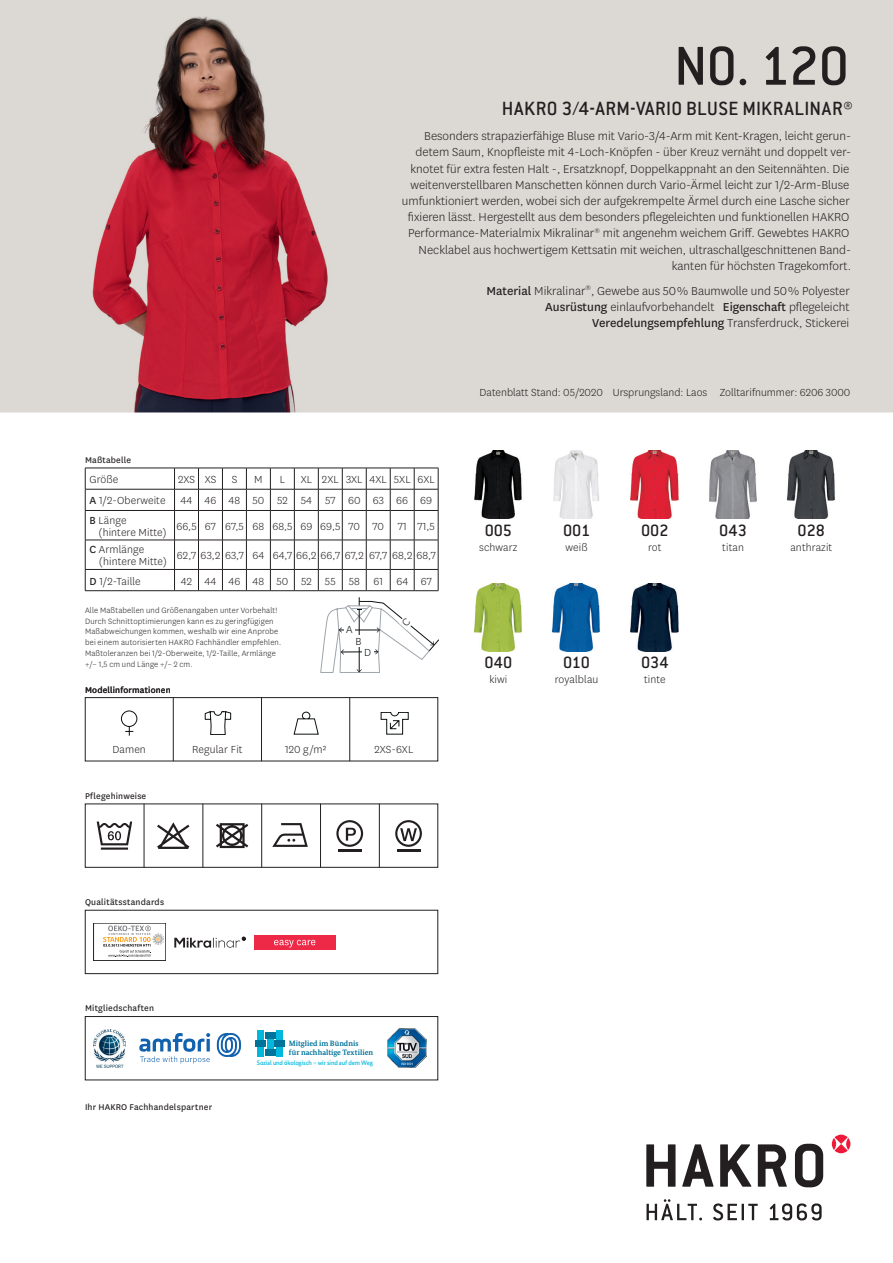
<style>
.page{position:relative;width:893px;height:1263px;background:#fff}
.page>*{position:absolute;margin:0;border:0;box-sizing:border-box;transform-origin:0 0}
.t1{font:500 60px "Conduit ITC Pro";color:#231f20}
.t2{font:500 21px "Conduit ITC Pro";letter-spacing:.02em;color:#231f20}
.t3{font:500 18px "Conduit ITC Pro";letter-spacing:-.005em;color:#231f20}
.t4{font:300 13.5px/16.2px "National";color:#231f20;text-align:right}
.t5{font:300 12px/12px "National";letter-spacing:.01em;color:#231f20}
.t6{font:300 12px "National";color:#0d1111}
.t7{font:9.75px "National";letter-spacing:.02em;color:#231f20}
.t8{font:300 9px/10.8px "National";letter-spacing:.02em;color:#231f20}
.t9{font:700 7.8px/8.7px "Bundes Serif";color:#00739a}
.t10{font:500 6.45px "Bundes Sans";letter-spacing:-.02em;color:#00b8de}
.s1{font-weight:400}
</style>
<div class="page">
<svg style="left:646px;top:1199px;width:56px;height:21px"></svg>
<svg style="left:713px;top:1203px;width:45px;height:17px"></svg>
<svg style="left:770px;top:1203px;width:52px;height:17px"></svg>
<svg style="left:646px;top:1144px;width:29px;height:43px"></svg>
<svg style="left:682px;top:1144px;width:31px;height:43px"></svg>
<svg style="left:720px;top:1144px;width:31px;height:43px"></svg>
<svg style="left:758px;top:1144px;width:29px;height:43px"></svg>
<svg style="left:795px;top:1144px;width:28px;height:43px"></svg>
<svg style="left:834px;top:1134px;width:14px;height:19px"></svg>
<svg style="left:846px;top:1138px;width:4px;height:12px"></svg>
<svg style="left:832px;top:1138px;width:4px;height:12px"></svg>
<svg style="left:217px;top:1033px;width:24px;height:24px"></svg>
<svg style="left:139px;top:1033px;width:71px;height:30px"></svg>
<div style="left:257px;top:1030px;width:7px;height:9px;background:#00b8de"></div>
<div style="left:276px;top:1030px;width:7px;height:9px;background:#00b8de"></div>
<div style="left:267px;top:1039px;width:7px;height:9px;background:#00b8de"></div>
<div style="left:256px;top:1040px;width:10px;height:7px;background:#00739a"></div>
<div style="left:275px;top:1040px;width:10px;height:7px;background:#00739a"></div>
<div style="left:265px;top:1032px;width:11px;height:6px;background:#00739a"></div>
<div style="left:265px;top:1049px;width:11px;height:7px;background:#00739a"></div>
<div style="left:257px;top:1048px;width:7px;height:9px;background:#00b8de"></div>
<div style="left:276px;top:1048px;width:7px;height:9px;background:#00b8de"></div>
<img style="left:94px;top:1029px;width:31px;height:38px">
<img style="left:388px;top:1029px;width:38px;height:38px">
<div style="left:85px;top:1016px;width:353px;height:64px;border:1px solid #231f20"></div>
<div style="left:85px;top:910px;width:353px;height:64px;border:1px solid #231f20"></div>
<div style="left:85px;top:697px;width:353px;height:64px;border:1px solid #231f20"></div>
<hr style="left:349px;top:697px;width:1px;height:64px;background:#231f20">
<hr style="left:261px;top:697px;width:1px;height:64px;background:#231f20">
<hr style="left:173px;top:697px;width:1px;height:64px;background:#231f20">
<svg style="left:294px;top:712px;width:25px;height:22px"></svg>
<svg style="left:381px;top:712px;width:28px;height:22px"></svg>
<svg style="left:121px;top:710px;width:17px;height:26px"></svg>
<svg style="left:205px;top:711px;width:26px;height:24px"></svg>
<svg style="left:97px;top:821px;width:35px;height:29px"></svg>
<svg style="left:157px;top:822px;width:32px;height:27px"></svg>
<svg style="left:216px;top:823px;width:32px;height:25px"></svg>
<svg style="left:272px;top:823px;width:36px;height:24px"></svg>
<svg style="left:336px;top:820px;width:27px;height:27px"></svg>
<hr style="left:338px;top:849px;width:24px;height:2px;background:#231f20">
<svg style="left:395px;top:820px;width:27px;height:27px"></svg>
<hr style="left:397px;top:849px;width:23px;height:2px;background:#231f20">
<hr style="left:144px;top:804px;width:1px;height:63px;background:#231f20">
<hr style="left:203px;top:804px;width:1px;height:63px;background:#231f20">
<hr style="left:261px;top:804px;width:1px;height:63px;background:#231f20">
<hr style="left:320px;top:804px;width:1px;height:63px;background:#231f20">
<hr style="left:379px;top:804px;width:1px;height:63px;background:#231f20">
<svg style="left:174px;top:937px;width:71px;height:11px"></svg>
<img style="left:474px;top:451px;width:48px;height:68px">
<img style="left:553px;top:451px;width:46px;height:68px">
<img style="left:630px;top:451px;width:49px;height:68px">
<img style="left:786px;top:451px;width:49px;height:68px">
<img style="left:709px;top:451px;width:48px;height:68px">
<img style="left:473px;top:583px;width:49px;height:68px">
<img style="left:551px;top:583px;width:49px;height:68px">
<img style="left:630px;top:583px;width:49px;height:68px">
<img style="left:0;top:0;width:893px;height:412px">
<svg style="left:103px;top:925px;width:61px;height:32px"></svg>
<hr style="left:85px;top:468px;width:90px;height:1px;background:#231f20">
<hr style="left:85px;top:489px;width:90px;height:1px;background:#231f20">
<hr style="left:85px;top:510px;width:90px;height:1px;background:#231f20">
<hr style="left:85px;top:540px;width:90px;height:1px;background:#231f20">
<hr style="left:85px;top:569px;width:90px;height:1px;background:#231f20">
<svg style="left:85px;top:468px;width:1px;height:122px"></svg>
<hr style="left:85px;top:590px;width:90px;height:1px;background:#231f20">
<svg style="left:174px;top:468px;width:265px;height:123px"></svg>
<div style="left:254px;top:935px;width:81px;height:15px;background:#ed2947"></div>
<svg style="left:274px;top:940px;width:41px;height:7px"></svg>
<svg style="left:320px;top:597px;width:119px;height:76px"></svg>
<h1 class="t1" style="left:674px;top:32px;width:177px">NO. 120</h1>
<h2 class="t2" style="left:502px;top:97px;width:352px">HAKRO 3/4-ARM-VARIO BLUSE MIKRALINAR®</h2>
<p class="t4" style="left:402px;top:128px;width:451px">Besonders strapazierfähige Bluse mit Vario-3/4-Arm mit Kent-Kragen, leicht gerun&shy;detem Saum, Knopfleiste mit 4-Loch-Knöpfen - über Kreuz vernäht und doppelt ver&shy;knotet für extra festen Halt -, Ersatzknopf, Doppelkappnaht an den Seitennähten. Die weitenverstellbaren Manschetten können durch Vario-Ärmel leicht zur 1/2-Arm-Bluse umfunktioniert werden, wobei sich der aufgekrempelte Ärmel durch eine Lasche sicher fixieren lässt. Hergestellt aus dem besonders pflegeleichten und funktionellen HAKRO Performance-Materialmix Mikralinar<sup>®</sup> mit angenehm weichem Griff. Gewebtes HAKRO Necklabel aus hochwertigem Kettsatin mit weichen, ultraschallgeschnittenen Band&shy;kanten für höchsten Tragekomfort.</p>
<p class="t4" style="left:486px;top:282px;width:365px"><span class="s1">Material</span> Mikralinar<sup>®</sup>, Gewebe aus 50 % Baumwolle und 50 % Polyester<br><span class="s1">Ausrüstung</span> einlaufvorbehandelt <span class="s1">Eigenschaft</span> pflegeleicht<br><span class="s1">Veredelungsempfehlung</span> Transferdruck, Stickerei</p>
<p class="t7" style="left:85px;top:453px;width:48px">Maßtabelle</p>
<p class="t5" style="left:89px;top:473px;width:30px">Größe</p>
<p class="t5" style="left:178px;top:473px;width:40px">2XS XS</p>
<p class="t5" style="left:232px;top:473px;width:7px">S</p>
<p class="t5" style="left:254px;top:473px;width:10px">M</p>
<p class="t5" style="left:280px;top:473px;width:7px">L</p>
<p class="t5" style="left:301px;top:473px;width:136px">XL 2XL 3XL 4XL 5XL 6XL</p>
<p class="t5" style="left:89px;top:494px;width:78px"><span class="s1">A</span> 1/2-Oberweite</p>
<p class="t5" style="left:181px;top:494px;width:253px">44 46 48 50 52 54 57 60 63 66 69</p>
<p class="t5" style="left:99px;top:514px;width:70px;text-indent:-9px"><span class="s1">B</span> Länge (hintere Mitte)</p>
<p class="t5" style="left:176px;top:520px;width:260px">66,5 67 67,5 68 68,5 69 69,5 70 70 71 71,5</p>
<p class="t5" style="left:99px;top:543px;width:70px;text-indent:-9px"><span class="s1">C</span> Armlänge (hintere Mitte)</p>
<p class="t5" style="left:177px;top:549px;width:260px">62,7 63,2 63,7 64 64,7 66,2 66,7 67,2 67,7 68,2 68,7</p>
<p class="t5" style="left:90px;top:574px;width:53px"><span class="s1">D</span> 1/2-Taille</p>
<p class="t5" style="left:181px;top:574px;width:252px">42 44 46 48 50 52 55 58 61 64 67</p>
<p class="t8" style="left:85px;top:604px;width:198px">Alle Maßtabellen und Größenangaben unter Vorbehalt!<br>Durch Schnittoptimierungen kann es zu geringfügigen Maßabweichungen kommen, weshalb wir eine Anprobe bei einem autorisierten HAKRO Fachhändler empfehlen.<br>Maßtoleranzen bei 1/2-Oberweite, 1/2-Taille, Armlänge +/– 1,5 cm und Länge +/– 2 cm.</p>
<p class="t7" style="left:85px;top:683px;width:87px">Modellinformationen</p>
<p class="t6" style="left:346px;top:621px;width:8px">A</p>
<p class="t6" style="left:356px;top:633px;width:8px">B</p>
<p class="t6" style="left:364px;top:644px;width:8px">D</p>
<p class="t5" style="left:112px;top:743px;width:35px">Damen</p>
<p class="t5" style="left:192px;top:743px;width:52px">Regular Fit</p>
<p class="t7" style="left:85px;top:789px;width:63px">Pflegehinweise</p>
<p class="t7" style="left:85px;top:896px;width:81px">Qualitätsstandards</p>
<p class="t5" style="left:285px;top:743px;width:43px">120 g/m²</p>
<p class="t5" style="left:374px;top:743px;width:40px">2XS-6XL</p>
<p class="t7" style="left:85px;top:1002px;width:70px">Mitgliedschaften</p>
<p class="t7" style="left:85px;top:1101px;width:129px">Ihr HAKRO Fachhandelspartner</p>
<p class="t9" style="left:289px;top:1039px;width:86px">Mitglied im Bündnis<br>für nachhaltige Textilien</p>
<p class="t10" style="left:257px;top:1059px;width:118px">Sozial und ökologisch – wir sind auf dem Weg</p>
<p class="t5" style="left:480px;top:386px;width:372px">Datenblatt Stand: 05/2020 Ursprungsland: Laos Zolltarifnummer: 6206 3000</p>
<h3 class="t3" style="left:485px;top:520px;width:29px">005</h3>
<p class="t5" style="left:479px;top:541px;width:40px">schwarz</p>
<h3 class="t3" style="left:563px;top:520px;width:29px">001</h3>
<p class="t5" style="left:566px;top:541px;width:24px">weiß</p>
<h3 class="t3" style="left:484px;top:652px;width:30px">040</h3>
<p class="t5" style="left:489px;top:673px;width:19px">kiwi</p>
<h3 class="t3" style="left:563px;top:652px;width:28px">010</h3>
<p class="t5" style="left:555px;top:673px;width:45px">royalblau</p>
<h3 class="t3" style="left:641px;top:520px;width:29px">002</h3>
<p class="t5" style="left:648px;top:541px;width:15px">rot</p>
<h3 class="t3" style="left:641px;top:652px;width:29px">034</h3>
<p class="t5" style="left:644px;top:673px;width:23px">tinte</p>
<h3 class="t3" style="left:719px;top:520px;width:29px">043</h3>
<p class="t5" style="left:722px;top:541px;width:23px">titan</p>
<h3 class="t3" style="left:798px;top:520px;width:29px">028</h3>
<p class="t5" style="left:790px;top:541px;width:43px">anthrazit</p>
</div>
